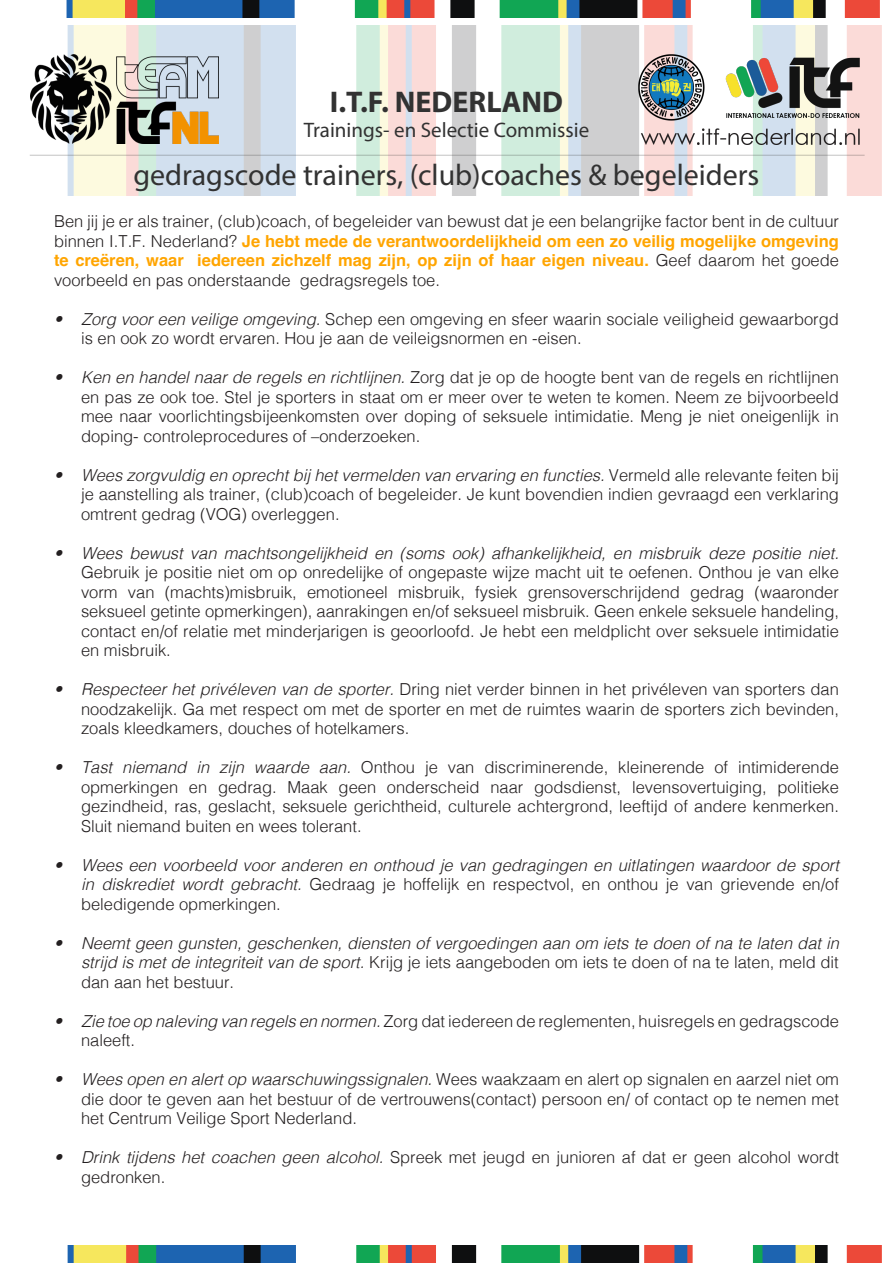
<style>
.page{position:relative;width:893px;height:1263px;background:#fff}
.page>*{position:absolute;margin:0;border:0;box-sizing:border-box;transform-origin:0 0}
.t1{font:30px "Myriad Pro";color:#323232}
.t2{font:700 30px "Myriad Pro";color:#323232}
.t3{font:21px "Myriad Pro";color:#323232}
.t4{font:300 16.5px/19.5px "Helvetica";color:#231f20;text-align:justify}
.t5{font:italic 300 16.5px/19.5px "Helvetica";color:#231f20;text-align:justify}
.s1{font-weight:700;color:#ffa500}
.s2{font-style:italic}
.s3{font-style:normal}
</style>
<div class="page">
<img style="left:67px;top:1246px;width:815px;height:17px">
<img style="left:66px;top:0;width:814px;height:17px">
<img style="left:30px;top:26px;width:852px;height:170px">
<img style="left:30px;top:54px;width:188px;height:90px">
<img style="left:638px;top:54px;width:222px;height:91px">
<hr style="left:30px;top:155px;width:835px;height:1px;background:#323232">
<h1 class="t2" style="left:330px;top:82px;width:235px">I.T.F. NEDERLAND</h1>
<p class="t3" style="left:304px;top:117px;width:287px">Trainings- en Selectie Commissie</p>
<p class="t1" style="left:133px;top:156px;width:628px">gedragscode trainers, (club)coaches &amp; begeleiders</p>
<p class="t4" style="left:54px;top:210px;width:786px">Ben jij je er als trainer, (club)coach, of begeleider van bewust dat je een belangrijke factor bent in de cultuur binnen I.T.F. Nederland? <span class="s1">Je hebt mede de verantwoordelijkheid om een zo veilig mogelijke omgeving te creëren, waar iedereen zichzelf mag zijn, op zijn of haar eigen niveau.</span> Geef daarom het goede voorbeeld en pas onderstaande gedragsregels toe.</p>
<p class="t4" style="left:81px;top:308px;width:759px;text-indent:-27px"><span class="s2">• Zorg voor een veilige omgeving.</span> Schep een omgeving en sfeer waarin sociale veiligheid gewaarborgd is en ook zo wordt ervaren. Hou je aan de veileigsnormen en -eisen.</p>
<p class="t4" style="left:81px;top:366px;width:759px;text-indent:-27px"><span class="s2">• Ken en handel naar de regels en richtlijnen.</span> Zorg dat je op de hoogte bent van de regels en richtlijnen en pas ze ook toe. Stel je sporters in staat om er meer over te weten te komen. Neem ze bijvoorbeeld mee naar voorlichtingsbijeenkomsten over doping of seksuele intimidatie. Meng je niet oneigenlijk in doping- controleprocedures of –onderzoeken.</p>
<p class="t4" style="left:81px;top:464px;width:759px;text-indent:-27px"><span class="s2">• Wees zorgvuldig en oprecht bij het vermelden van ervaring en functies.</span> Vermeld alle relevante feiten bij je aanstelling als trainer, (club)coach of begeleider. Je kunt bovendien indien gevraagd een verklaring omtrent gedrag (VOG) overleggen.</p>
<p class="t4" style="left:81px;top:542px;width:759px;text-indent:-27px"><span class="s2">• Wees bewust van machtsongelijkheid en (soms ook) afhankelijkheid, en misbruik deze positie niet.<br></span>Gebruik je positie niet om op onredelijke of ongepaste wijze macht uit te oefenen. Onthou je van elke vorm van (machts)misbruik, emotioneel misbruik, fysiek grensoverschrijdend gedrag (waaronder seksueel getinte opmerkingen), aanrakingen en/of seksueel misbruik. Geen enkele seksuele handeling, contact en/of relatie met minderjarigen is geoorloofd. Je hebt een meldplicht over seksuele intimidatie en misbruik.</p>
<p class="t4" style="left:81px;top:678px;width:759px;text-indent:-27px"><span class="s2">• Respecteer het privéleven van de sporter.</span> Dring niet verder binnen in het privéleven van sporters dan noodzakelijk. Ga met respect om met de sporter en met de ruimtes waarin de sporters zich bevinden, zoals kleedkamers, douches of hotelkamers.</p>
<p class="t4" style="left:81px;top:756px;width:759px;text-indent:-27px"><span class="s2">• Tast niemand in zijn waarde aan.</span> Onthou je van discriminerende, kleinerende of intimiderende opmerkingen en gedrag. Maak geen onderscheid naar godsdienst, levensovertuiging, politieke gezindheid, ras, geslacht, seksuele gerichtheid, culturele achtergrond, leeftijd of andere kenmerken.<br>Sluit niemand buiten en wees tolerant.</p>
<p class="t5" style="left:81px;top:854px;width:759px;text-indent:-27px">• Wees een voorbeeld voor anderen en onthoud je van gedragingen en uitlatingen waardoor de sport in diskrediet wordt gebracht. <span class="s3">Gedraag je hoffelijk en respectvol, en onthou je van grievende en/of beledigende opmerkingen.</span></p>
<p class="t5" style="left:81px;top:932px;width:759px;text-indent:-27px">• Neemt geen gunsten, geschenken, diensten of vergoedingen aan om iets te doen of na te laten dat in strijd is met de integriteit van de sport. <span class="s3">Krijg je iets aangeboden om iets te doen of na te laten, meld dit dan aan het bestuur.</span></p>
<p class="t4" style="left:81px;top:1010px;width:759px;text-indent:-27px"><span class="s2">• Zie toe op naleving van regels en normen.</span> Zorg dat iedereen de reglementen, huisregels en gedragscode naleeft.</p>
<p class="t4" style="left:81px;top:1068px;width:760px;text-indent:-27px"><span class="s2">• Wees open en alert op waarschuwingssignalen.</span> Wees waakzaam en alert op signalen en aarzel niet om die door te geven aan het bestuur of de vertrouwens(contact) persoon en/ of contact op te nemen met het Centrum Veilige Sport Nederland.</p>
<p class="t4" style="left:81px;top:1146px;width:759px;text-indent:-27px"><span class="s2">• Drink tijdens het coachen geen alcohol.</span> Spreek met jeugd en junioren af dat er geen alcohol wordt gedronken.</p>
</div>
